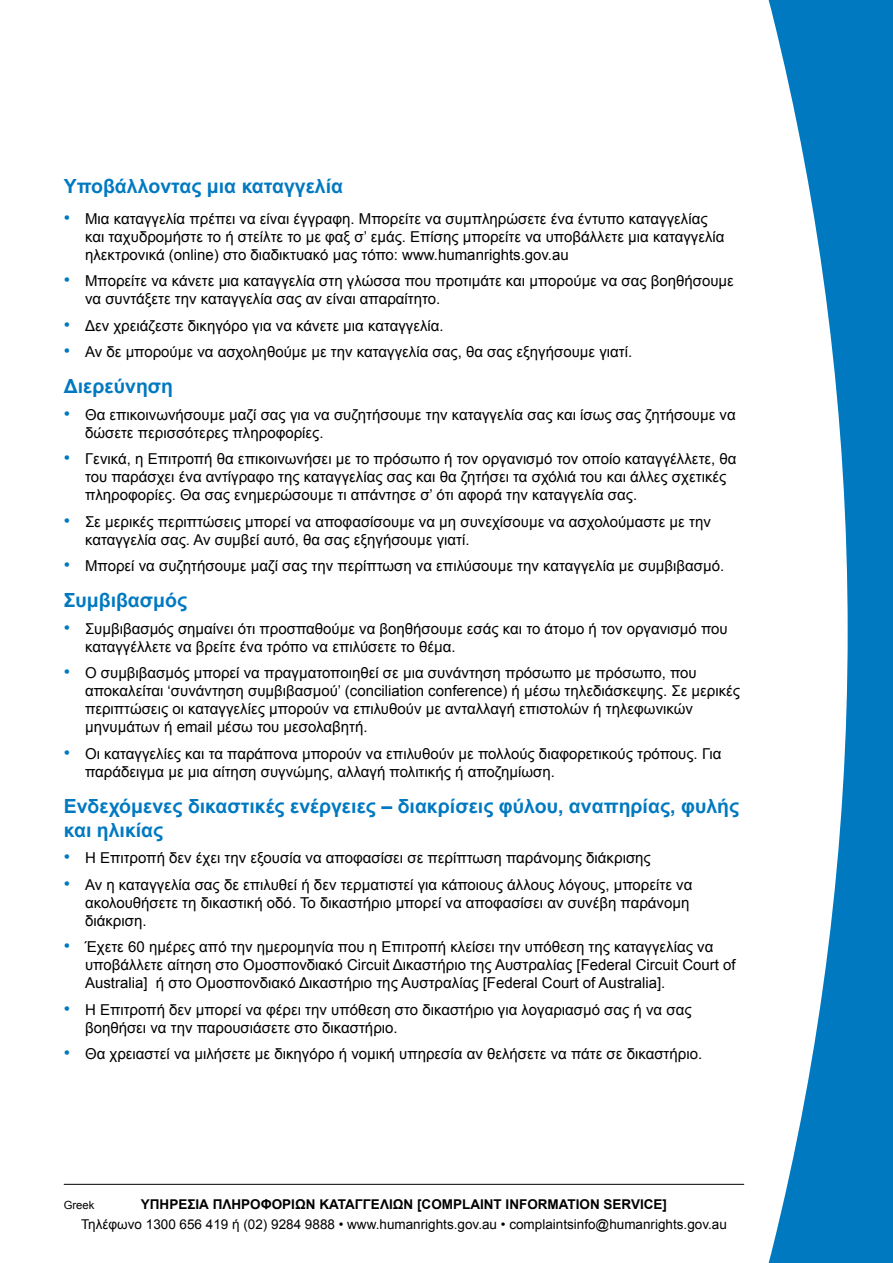
<style>
.page{position:relative;width:893px;height:1263px;background:#fff}
.page>*{position:absolute;margin:0;border:0;box-sizing:border-box;transform-origin:0 0}
.t1{font:700 19.5px/23.4px "Arial";color:#0079c1}
.t2{font:15px/18px "Arial";color:#000}
.t3{font:13.5px "Arial";color:#000}
.t4{font:700 13.5px "Arial";color:#000}
.t5{font:11.25px "Arial";color:#000}
.s1{font-size:18px;color:#0079c1}
</style>
<div class="page">
<hr style="left:64px;top:1184px;width:680px;height:1px;background:#000">
<svg style="left:768px;top:0;width:125px;height:1263px;fill:#0079c1"></svg>
<h1 class="t1" style="left:64px;top:175px;width:281px">Υποβάλλοντας μια καταγγελία</h1>
<p class="t2" style="left:85px;top:209px;width:641px;text-indent:-21px"><span class="s1">•</span> Μια καταγγελία πρέπει να είναι έγγραφη. Μπορείτε να συμπληρώσετε ένα έντυπο καταγγελίας και ταχυδρομήστε το ή στείλτε το με φαξ σ’ εμάς. Επίσης μπορείτε να υποβάλλετε μια καταγγελία ηλεκτρονικά (online) στο διαδικτυακό μας τόπο: www.humanrights.gov.au</p>
<p class="t2" style="left:85px;top:272px;width:650px;text-indent:-21px"><span class="s1">•</span> Μπορείτε να κάνετε μια καταγγελία στη γλώσσα που προτιμάτε και μπορούμε να σας βοηθήσουμε να συντάξετε την καταγγελία σας αν είναι απαραίτητο.</p>
<p class="t2" style="left:64px;top:316px;width:381px"><span class="s1">•</span> Δεν χρειάζεστε δικηγόρο για να κάνετε μια καταγγελία.</p>
<p class="t2" style="left:64px;top:343px;width:570px"><span class="s1">•</span> Αν δε μπορούμε να ασχοληθούμε με την καταγγελία σας, θα σας εξηγήσουμε γιατί.</p>
<h1 class="t1" style="left:64px;top:375px;width:111px">Διερεύνηση</h1>
<p class="t2" style="left:85px;top:406px;width:652px;text-indent:-21px"><span class="s1">•</span> Θα επικοινωνήσουμε μαζί σας για να συζητήσουμε την καταγγελία σας και ίσως σας ζητήσουμε να δώσετε περισσότερες πληροφορίες.</p>
<p class="t2" style="left:85px;top:450px;width:653px;text-indent:-21px"><span class="s1">•</span> Γενικά, η Επιτροπή θα επικοινωνήσει με το πρόσωπο ή τον οργανισμό τον οποίο καταγγέλλετε, θα του παράσχει ένα αντίγραφο της καταγγελίας σας και θα ζητήσει τα σχόλιά του και άλλες σχετικές πληροφορίες. Θα σας ενημερώσoυμε τι απάντησε σ’ ότι αφορά την καταγγελία σας.</p>
<p class="t2" style="left:85px;top:513px;width:627px;text-indent:-21px"><span class="s1">•</span> Σε μερικές περιπτώσεις μπορεί να αποφασίσουμε να μη συνεχίσουμε να ασχολούμαστε με την καταγγελία σας. Αν συμβεί αυτό, θα σας εξηγήσουμε γιατί.</p>
<p class="t2" style="left:64px;top:557px;width:662px"><span class="s1">•</span> Μπορεί να συζητήσουμε μαζί σας την περίπτωση να επιλύσουμε την καταγγελία με συμβιβασμό.</p>
<h1 class="t1" style="left:64px;top:589px;width:125px">Συμβιβασμός</h1>
<p class="t2" style="left:85px;top:620px;width:644px;text-indent:-21px"><span class="s1">•</span> Συμβιβασμός σημαίνει ότι προσπαθούμε να βοηθήσουμε εσάς και το άτομο ή τον οργανισμό που καταγγέλλετε να βρείτε ένα τρόπο να επιλύσετε το θέμα.</p>
<p class="t2" style="left:85px;top:664px;width:657px;text-indent:-21px"><span class="s1">•</span> Ο συμβιβασμός μπορεί να πραγματοποιηθεί σε μια συνάντηση πρόσωπο με πρόσωπο, που αποκαλείται ‘συνάντηση συμβιβασμού’ (conciliation conference) ή μέσω τηλεδιάσκεψης. Σε μερικές περιπτώσεις οι καταγγελίες μπορούν να επιλυθούν με ανταλλαγή επιστολών ή τηλεφωνικών μηνυμάτων ή email μέσω του μεσολαβητή.</p>
<p class="t2" style="left:85px;top:745px;width:638px;text-indent:-21px"><span class="s1">•</span> Οι καταγγελίες και τα παράπονα μπορούν να επιλυθούν με πολλούς διαφορετικούς τρόπους. Για παράδειγμα με μια αίτηση συγνώμης, αλλαγή πολιτικής ή αποζημίωση.</p>
<h1 class="t1" style="left:64px;top:795px;width:677px">Ενδεχόμενες δικαστικές ενέργειες – διακρίσεις φύλου, αναπηρίας, φυλής και ηλικίας</h1>
<p class="t2" style="left:64px;top:849px;width:589px"><span class="s1">•</span> Η Επιτροπή δεν έχει την εξουσία να αποφασίσει σε περίπτωση παράνομης διάκρισης</p>
<p class="t2" style="left:85px;top:875px;width:609px;text-indent:-21px"><span class="s1">•</span> Αν η καταγγελία σας δε επιλυθεί ή δεν τερματιστεί για κάποιους άλλους λόγους, μπορείτε να ακολουθήσετε τη δικαστική οδό. Το δικαστήριο μπορεί να αποφασίσει αν συνέβη παράνομη διάκριση.</p>
<p class="t2" style="left:85px;top:938px;width:652px;text-indent:-21px"><span class="s1">•</span> Έχετε 60 ημέρες από την ημερομηνία που η Επιτροπή κλείσει την υπόθεση της καταγγελίας να υποβάλλετε αίτηση στο Ομοσπονδιακό Circuit Δικαστήριο της Αυστραλίας [Federal Circuit Court of<br>Australia] ή στο Ομοσπονδιακό Δικαστήριο της Αυστραλίας [Federal Court of Australia].</p>
<p class="t2" style="left:85px;top:1000px;width:608px;text-indent:-21px"><span class="s1">•</span> Η Επιτροπή δεν μπορεί να φέρει την υπόθεση στο δικαστήριο για λογαριασμό σας ή να σας βοηθήσει να την παρουσιάσετε στο δικαστήριο.</p>
<p class="t2" style="left:64px;top:1045px;width:640px"><span class="s1">•</span> Θα χρειαστεί να μιλήσετε με δικηγόρο ή νομική υπηρεσία αν θελήσετε να πάτε σε δικαστήριο.</p>
<p class="t4" style="left:141px;top:1195px;width:528px">ΥΠΗΡΕΣΙΑ ΠΛΗΡΟΦΟΡΙΩΝ ΚΑΤΑΓΓΕΛΙΩΝ [COMPLAINT INFORMATION SERVICE]</p>
<p class="t3" style="left:81px;top:1216px;width:647px">Τηλέφωνο 1300 656 419 ή (02) 9284 9888 • www.humanrights.gov.au • complaintsinfo@humanrights.gov.au</p>
<p class="t5" style="left:64px;top:1198px;width:32px">Greek</p>
</div>
